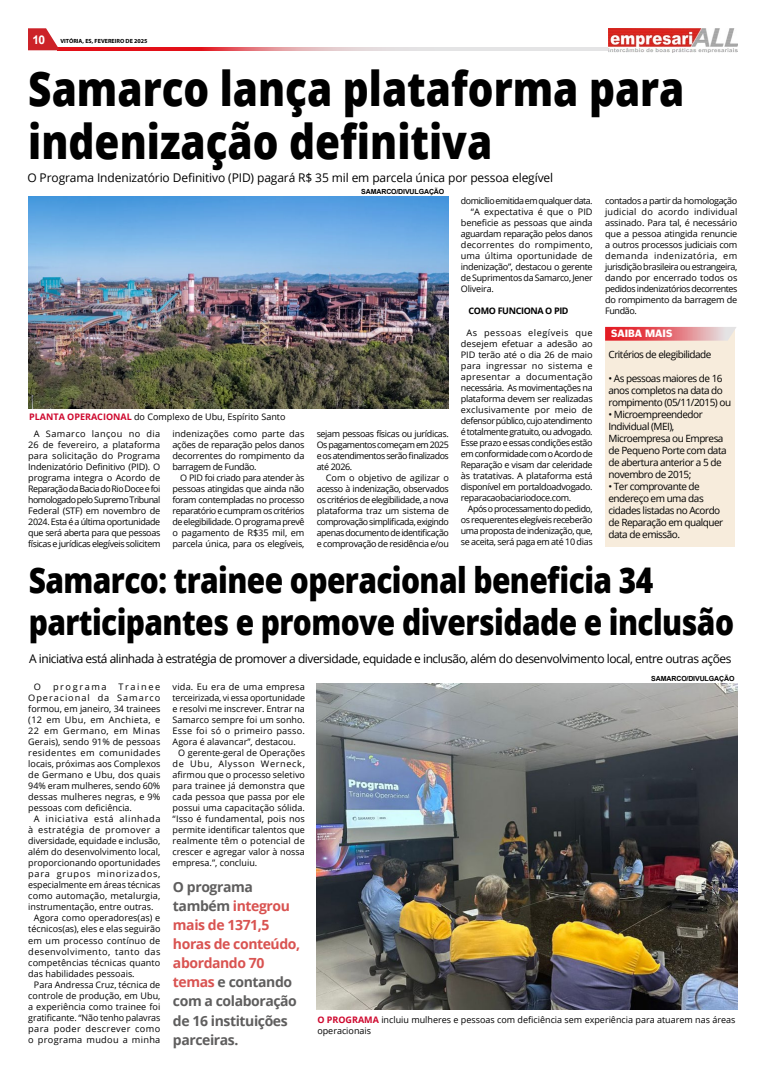
<style>
.page{position:relative;width:766px;height:1078px;background:#fff}
.page>*{position:absolute;margin:0;border:0;box-sizing:border-box;transform-origin:0 0}
.t1{font:800 47.8px/53px "Open Sans";color:#000;scale:.85 1}
.t2{font:800 35.4px/42px "Open Sans";letter-spacing:-.02em;color:#000;scale:.85 1}
.t3{font:700 14px/19px "Open Sans";letter-spacing:-.03em;color:#5f5e5e}
.t4{font:12px "Open Sans";letter-spacing:-.04em;color:#000}
.t5{font:12px "Open Sans";letter-spacing:-.01em;color:#000}
.t6{font:700 12px "Arial";color:#fff}
.t7{font:900 10.5px "Poynter Gothic Text";color:#fff}
.t8{font:10px/12px "Open Sans";letter-spacing:-.05em;color:#000}
.t9{font:9px/11px "Open Sans";color:#000;text-align:justify}
.t10{font:9px "Open Sans";letter-spacing:.045em;color:#000}
.t11{font:9px "Open Sans";letter-spacing:-.05em;color:#000}
.t12{font:9px "Open Sans";letter-spacing:-.035em;color:#000}
.t13{font:9px "Open Sans";letter-spacing:-.03em;color:#000}
.t14{font:9px "Open Sans";letter-spacing:-.04em;color:#000}
.t15{font:9px "Open Sans";letter-spacing:.065em;color:#000}
.t16{font:9px "Open Sans";letter-spacing:.08em;color:#000}
.t17{font:9px "Open Sans";letter-spacing:.02em;color:#000}
.t18{font:9px "Open Sans";letter-spacing:.04em;color:#000}
.t19{font:9px "Open Sans";letter-spacing:.03em;color:#000}
.t20{font:700 9px "Open Sans";letter-spacing:-.04em;color:#000}
.t21{font:9px "Open Sans";letter-spacing:-.02em;color:#000}
.t22{font:9px "Open Sans";letter-spacing:.175em;color:#000}
.t23{font:700 7px "Arial";letter-spacing:-.015em;color:#000}
.t24{font:700 6px "Myriad Pro";color:#000}
.s1{font-weight:700;color:#ce072d}
.s2{color:#d95351}
</style>
<div class="page">
<div style="left:605px;top:327px;width:129px;height:219px;background:#f7ecdc"></div>
<svg style="left:60px;top:48px;width:547px;height:2px"></svg>
<svg style="left:28px;top:28px;width:32px;height:22px"></svg>
<img style="left:608px;top:28px;width:129px;height:25px">
<img style="left:28px;top:197px;width:421px;height:211px">
<img style="left:316px;top:683px;width:421px;height:326px">
<svg style="left:605px;top:327px;width:131px;height:13px;background:#e47479"></svg>
<h3 class="t6" style="left:32px;top:31px;width:14px">410</h3>
<p class="t24" style="left:60px;top:37px;width:88px">VITÓRIA, ES, FEVEREIRO DE 2025</p>
<h1 class="t1" style="left:28px;top:59px;width:773px">Samarco lança plataforma para indenização definitiva</h1>
<p class="t23" style="left:361px;top:186px;width:85px">SAMARCO/DIVULGAÇÃO</p>
<h3 class="t5" style="left:27px;top:169px;width:527px">O Programa Indenizatório Definitivo (PID) pagará R$ 35 mil em parcela única por pessoa elegível</h3>
<p class="t11" style="left:461px;top:194px;width:133px">domicílio emitida em qualquer data.</p>
<p class="t9" style="left:470px;top:205px;width:123px">“A expectativa é que o PID</p>
<p class="t9" style="left:461px;top:216px;width:133px">beneficie as pessoas que ainda</p>
<p class="t14" style="left:461px;top:227px;width:133px">aguardam reparação pelos danos</p>
<p class="t9" style="left:461px;top:238px;width:133px">decorrentes do rompimento,</p>
<p class="t9" style="left:461px;top:249px;width:133px">uma última oportunidade de</p>
<p class="t12" style="left:461px;top:260px;width:133px">indenização”, destacou o gerente</p>
<p class="t13" style="left:461px;top:271px;width:133px">de Suprimentos da Samarco, Jener</p>
<p class="t21" style="left:461px;top:282px;width:35px">Oliveira.</p>
<p class="t20" style="left:468px;top:304px;width:102px">COMO FUNCIONA O PID</p>
<p class="t9" style="left:461px;top:326px;width:133px;text-indent:6px">As pessoas elegíveis que desejem efetuar a adesão ao PID terão até o dia 26 de maio para ingressar no sistema e apresentar a documentação necessária. As movimentações na plataforma devem ser realizadas exclusivamente por meio de defensor público, cujo atendimento é totalmente gratuito, ou advogado.<br>Esse prazo e essas condições estão em conformidade com o Acordo de Reparação e visam dar celeridade às tratativas. A plataforma está disponível em portaldoadvogado. reparacaobaciariodoce.com.</p>
<p class="t9" style="left:461px;top:502px;width:133px;text-indent:7px">Após o processamento do pedido, os requerentes elegíveis receberão uma proposta de indenização, que, se aceita, será paga em até 10 dias</p>
<p class="t9" style="left:605px;top:194px;width:134px">contados a partir da homologação judicial do acordo individual assinado. Para tal, é necessário que a pessoa atingida renuncie a outros processos judiciais com demanda indenizatória, em jurisdição brasileira ou estrangeira, dando por encerrado todos os pedidos indenizatórios decorrentes do rompimento da barragem de Fundão.</p>
<p class="t7" style="left:611px;top:327px;width:62px">SAIBA MAIS</p>
<p class="t8" style="left:608px;top:348px;width:104px">Critérios de elegibilidade</p>
<p class="t8" style="left:608px;top:372px;width:124px">• As pessoas maiores de 16 anos completos na data do rompimento (05/11/2015) ou</p>
<p class="t8" style="left:608px;top:408px;width:119px">• Microempreendedor<br>Individual (MEI),<br>Microempresa ou Empresa de Pequeno Porte com data de abertura anterior a 5 de novembro de 2015;</p>
<p class="t8" style="left:608px;top:480px;width:116px">• Ter comprovante de endereço em uma das cidades listadas no Acordo de Reparação em qualquer data de emissão.</p>
<p class="t9" style="left:29px;top:411px;width:258px"><span class="s1">PLANTA OPERACIONAL</span> do Complexo de Ubu, Espírito Santo</p>
<p class="t9" style="left:316px;top:427px;width:134px">sejam pessoas físicas ou jurídicas.<br>Os pagamentos começam em 2025 e os atendimentos serão finalizados até 2026.</p>
<p class="t9" style="left:316px;top:471px;width:134px;text-indent:9px">Com o objetivo de agilizar o acesso à indenização, observados os critérios de elegibilidade, a nova plataforma traz um sistema de comprovação simplificada, exigindo apenas documento de identificação e comprovação de residência e/ou</p>
<p class="t9" style="left:28px;top:427px;width:134px;text-indent:6px">A Samarco lançou no dia 26 de fevereiro, a plataforma para solicitação do Programa Indenizatório Definitivo (PID). O programa integra o Acordo de Reparação da Bacia do Rio Doce e foi homologado pelo Supremo Tribunal Federal (STF) em novembro de 2024. Esta é a última oportunidade que será aberta para que pessoas físicas e jurídicas elegíveis solicitem</p>
<p class="t9" style="left:172px;top:427px;width:133px">indenizações como parte das ações de reparação pelos danos decorrentes do rompimento da barragem de Fundão.</p>
<p class="t9" style="left:172px;top:471px;width:133px;text-indent:8px">O PID foi criado para atender às pessoas atingidas que ainda não foram contempladas no processo reparatório e cumpram os critérios de elegibilidade. O programa prevê o pagamento de R$35 mil, em parcela única, para os elegíveis,</p>
<h2 class="t2" style="left:29px;top:557px;width:831px">Samarco: trainee operacional beneficia 34 participantes e promove diversidade e inclusão</h2>
<p class="t23" style="left:651px;top:673px;width:85px">SAMARCO/DIVULGAÇÃO</p>
<h3 class="t4" style="left:29px;top:650px;width:703px">A iniciativa está alinhada à estratégia de promover a diversidade, equidade e inclusão, além do desenvolvimento local, entre outras ações</h3>
<p class="t9" style="left:172px;top:681px;width:134px">vida. Eu era de uma empresa terceirizada, vi essa oportunidade e resolvi me inscrever. Entrar na Samarco sempre foi um sonho.<br>Esse foi só o primeiro passo.<br>Agora é alavancar”, destacou.</p>
<p class="t9" style="left:172px;top:747px;width:134px;text-indent:6px">O gerente-geral de Operações de Ubu, Alysson Werneck, afirmou que o processo seletivo para trainee já demonstra que cada pessoa que passa por ele possui uma capacitação sólida. “Isso é fundamental, pois nos permite identificar talentos que realmente têm o potencial de crescer e agregar valor à nossa empresa.”, concluiu.</p>
<p class="t9" style="left:28px;top:681px;width:134px;text-indent:90px">Trainee Operacional da Samarco formou, em janeiro, 34 trainees (12 em Ubu, em Anchieta, e 22 em Germano, em Minas Gerais), sendo 91% de pessoas residentes em comunidades locais, próximas aos Complexos de Germano e Ubu, dos quais 94% eram mulheres, sendo 60% dessas mulheres negras, e 9% pessoas com deficiência.</p>
<p class="t15" style="left:34px;top:812px;width:128px">A iniciativa está alinhada</p>
<p class="t10" style="left:28px;top:823px;width:134px">à estratégia de promover a</p>
<p class="t9" style="left:28px;top:835px;width:133px">diversidade, equidade e inclusão,</p>
<p class="t9" style="left:28px;top:846px;width:134px">além do desenvolvimento local,</p>
<p class="t9" style="left:28px;top:857px;width:134px">proporcionando oportunidades</p>
<p class="t16" style="left:28px;top:867px;width:134px">para grupos minorizados,</p>
<p class="t9" style="left:28px;top:879px;width:134px">especialmente em áreas técnicas</p>
<p class="t9" style="left:28px;top:890px;width:134px">como automação, metalurgia,</p>
<p class="t9" style="left:28px;top:901px;width:127px">instrumentação, entre outras.</p>
<p class="t9" style="left:34px;top:912px;width:128px">Agora como operadores(as) e</p>
<p class="t9" style="left:28px;top:923px;width:134px">técnicos(as), eles e elas seguirão</p>
<p class="t17" style="left:28px;top:933px;width:134px">em um processo contínuo de</p>
<p class="t10" style="left:28px;top:944px;width:133px">desenvolvimento, tanto das</p>
<p class="t9" style="left:28px;top:956px;width:133px">competências técnicas quanto</p>
<p class="t9" style="left:28px;top:967px;width:108px">das habilidades pessoais.</p>
<p class="t9" style="left:34px;top:978px;width:128px">Para Andressa Cruz, técnica de</p>
<p class="t9" style="left:28px;top:989px;width:134px">controle de produção, em Ubu,</p>
<p class="t9" style="left:28px;top:1000px;width:133px">a experiência como trainee foi</p>
<p class="t9" style="left:28px;top:1011px;width:133px">gratificante. “Não tenho palavras</p>
<p class="t18" style="left:28px;top:1021px;width:133px">para poder descrever como</p>
<p class="t19" style="left:28px;top:1032px;width:133px">o programa mudou a minha</p>
<p class="t9" style="left:34px;top:681px;width:9px">O</p>
<p class="t22" style="left:53px;top:680px;width:55px">programa</p>
<h3 class="t3" style="left:173px;top:877px;width:129px">O programa também <span class="s2">integrou mais de 1371,5 horas de conteúdo, abordando 70 temas</span> e contando com a colaboração de 16 instituições parceiras.</h3>
<p class="t9" style="left:317px;top:1014px;width:419px"><span class="s1">O PROGRAMA</span> incluiu mulheres e pessoas com deficiência sem experiência para atuarem nas áreas operacionais</p>
</div>
